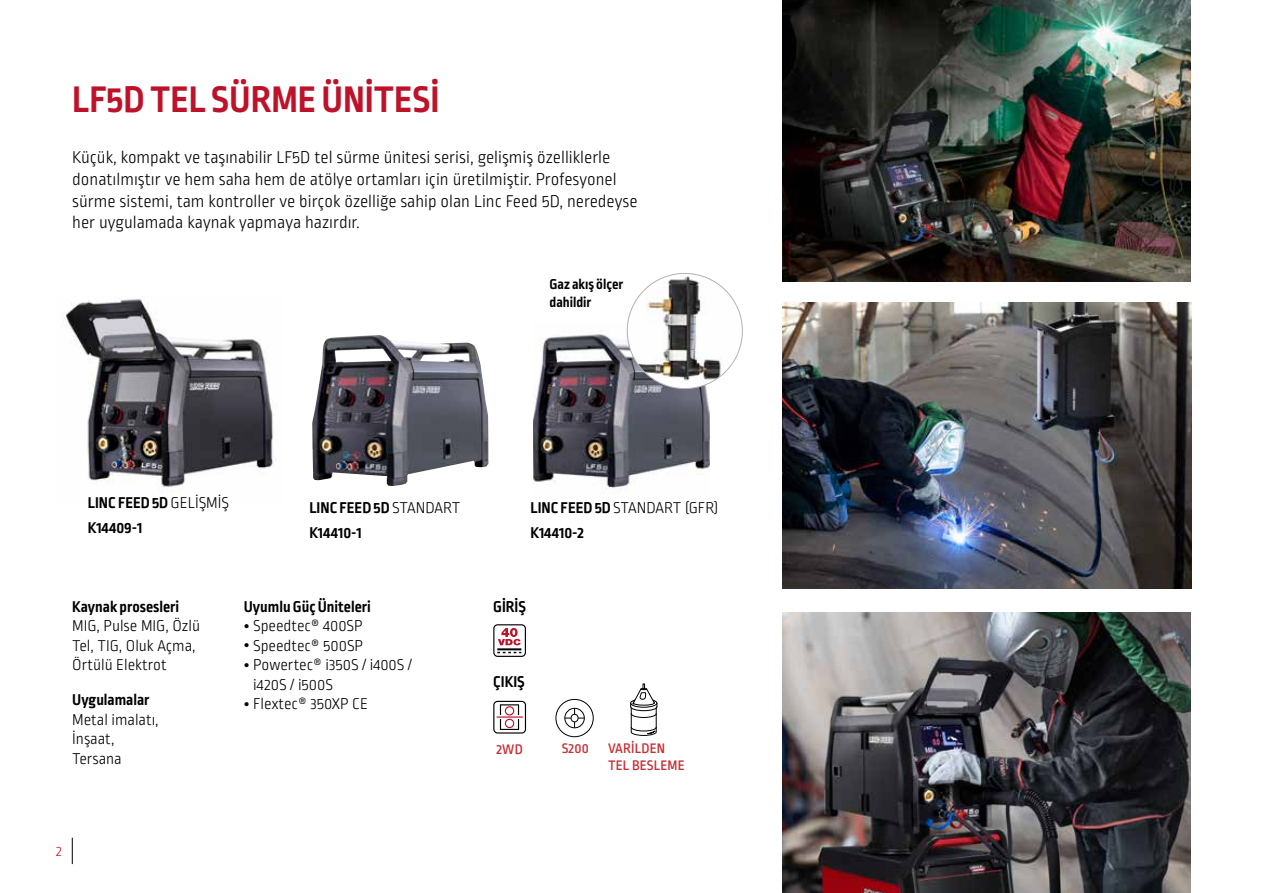
<style>
.page{position:relative;width:1263px;height:893px;background:#fff}
.page>*{position:absolute;margin:0;border:0;box-sizing:border-box;transform-origin:0 0}
.t1{font:700 39px "Ropa Sans Pro";color:#bd122a}
.t2{font:300 18px/21.6px "Ropa Sans Pro";color:#000}
.t3{font:300 16.5px/19.5px "Ropa Sans Pro";color:#000}
.t4{font:700 16.5px/25.7px "Ropa Sans Pro";color:#000}
.t5{font:700 15px/18px "Ropa Sans Pro";color:#000}
.t6{font:300 15px "Ropa Sans PTT";color:#bd122a}
.t7{font:500 14.55px/16.6px "Ropa Sans Pro";letter-spacing:.01em;color:#c33137}
.t8{font:500 14.55px "Ropa Sans Pro";letter-spacing:.01em;color:#c33137}
.s1{font-weight:300}
.s2{font-weight:700}
</style>
<div class="page">
<img style="left:782px;top:0;width:409px;height:282px">
<img style="left:63px;top:299px;width:213px;height:193px">
<img style="left:783px;top:302px;width:409px;height:286px">
<img style="left:312px;top:335px;width:177px;height:151px">
<img style="left:533px;top:322px;width:177px;height:167px">
<img style="left:783px;top:612px;width:408px;height:281px">
<svg style="left:494px;top:625px;width:31px;height:31px"></svg>
<div style="left:493px;top:624px;width:33px;height:33px;border:1px solid #000;border-radius:4px"></div>
<hr style="left:497px;top:648px;width:24px;height:2px;background:#000">
<svg style="left:497px;top:652px;width:24px;height:1px"></svg>
<svg style="left:498px;top:628px;width:23px;height:17px"></svg>
<div style="left:493px;top:701px;width:33px;height:33px;border:1px solid #000;border-radius:4px"></div>
<svg style="left:496px;top:704px;width:27px;height:26px"></svg>
<div style="left:556px;top:699px;width:37px;height:38px;border:1px solid #000;border-radius:50%"></div>
<div style="left:564px;top:708px;width:21px;height:20px;border:1px solid #000;border-radius:50%"></div>
<svg style="left:565px;top:708px;width:19px;height:20px"></svg>
<img style="left:631px;top:273px;width:108px;height:116px">
<svg style="left:630px;top:684px;width:28px;height:52px"></svg>
<svg style="left:72px;top:838px;width:1px;height:26px"></svg>
<h1 class="t1" style="left:72px;top:77px;width:369px">LF5D TEL SÜRME ÜNİTESİ</h1>
<p class="t2" style="left:72px;top:148px;width:567px">Küçük, kompakt ve taşınabilir LF5D tel sürme ünitesi serisi, gelişmiş özelliklerle donatılmıştır ve hem saha hem de atölye ortamları için üretilmiştir. Profesyonel sürme sistemi, tam kontroller ve birçok özelliğe sahip olan Linc Feed 5D, neredeyse her uygulamada kaynak yapmaya hazırdır.</p>
<p class="t5" style="left:550px;top:276px;width:75px">Gaz akış ölçer dahildir</p>
<p class="t4" style="left:88px;top:490px;width:143px">LINC FEED 5D <span class="s1">GELİŞMİŞ<br></span>K14409-1</p>
<p class="t4" style="left:309px;top:495px;width:152px">LINC FEED 5D <span class="s1">STANDART<br></span>K14410-1</p>
<p class="t3" style="left:530px;top:499px;width:189px"><span class="s2">LINC FEED 5D</span> STANDART (GFR)</p>
<p class="t4" style="left:530px;top:521px;width:55px">K14410-2</p>
<p class="t4" style="left:72px;top:595px;width:108px">Kaynak prosesleri</p>
<p class="t3" style="left:72px;top:617px;width:129px">MIG, Pulse MIG, Özlü<br>Tel, TIG, Oluk Açma,<br>Örtülü Elektrot</p>
<p class="t4" style="left:244px;top:595px;width:129px">Uyumlu Güç Üniteleri</p>
<p class="t3" style="left:253px;top:617px;width:161px">Speedtec® 400SP<br>Speedtec® 500SP<br>Powertec® i350S / i400S / i420S / i500S</p>
<p class="t4" style="left:493px;top:595px;width:34px">GİRİŞ</p>
<p class="t4" style="left:493px;top:670px;width:33px">ÇIKIŞ</p>
<p class="t4" style="left:72px;top:688px;width:79px">Uygulamalar</p>
<p class="t3" style="left:253px;top:695px;width:116px">Flextec® 350XP CE</p>
<p class="t3" style="left:72px;top:711px;width:88px">Metal imalatı,<br>İnşaat,<br>Tersana</p>
<p class="t8" style="left:496px;top:741px;width:28px">2WD</p>
<p class="t8" style="left:562px;top:740px;width:29px">S200</p>
<p class="t7" style="left:608px;top:741px;width:78px">VARİLDEN<br>TEL BESLEME</p>
<p class="t6" style="left:56px;top:843px;width:7px">2</p>
</div>
